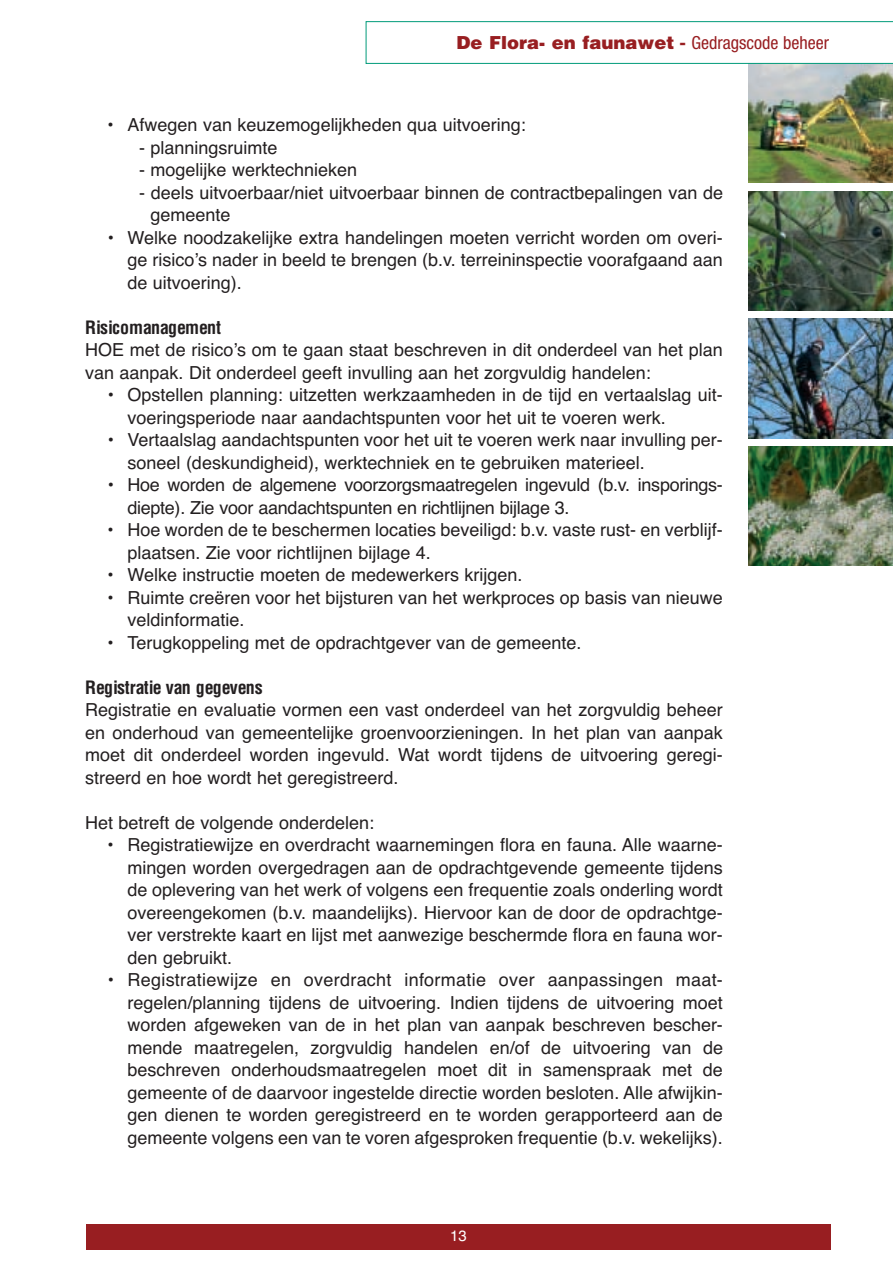
<style>
.page{position:relative;width:893px;height:1263px;background:#fff}
.page>*{position:absolute;margin:0;border:0;box-sizing:border-box;transform-origin:0 0}
.t1{font:18px/22.5px "Helvetica";color:#231f20}
.t2{font:700 condensed 18px "Helvetica";color:#231f20}
.t3{font:900 18px "Helvetica";color:#981e21}
.t4{font:15px "Helvetica";color:#fff}
.s1{font-family:"Helvetica Bold TT";font-weight:400}
.s2{font-family:"Helvetica Neue";font-weight:400;font-stretch:condensed}
</style>
<div class="page">
<img style="left:748px;top:446px;width:145px;height:120px">
<div style="left:86px;top:1225px;width:744px;height:25px;background:#981e21"></div>
<img style="left:748px;top:64px;width:145px;height:119px">
<img style="left:748px;top:191px;width:145px;height:119px">
<img style="left:748px;top:319px;width:145px;height:119px">
<svg style="left:366px;top:21px;width:527px;height:43px"></svg>
<p class="t3" style="left:457px;top:33px;width:374px">De Flora- en faunawet <span class="s1">-</span> <span class="s2">Gedragscode beheer</span></p>
<p class="t1" style="left:106px;top:114px;width:421px">• Afwegen van keuzemogelijkheden qua uitvoering:</p>
<p class="t1" style="left:139px;top:136px;width:140px">- planningsruimte</p>
<p class="t1" style="left:139px;top:159px;width:220px">- mogelijke werktechnieken</p>
<p class="t1" style="left:150px;top:181px;width:574px;text-indent:-11px">- deels uitvoerbaar/niet uitvoerbaar binnen de contractbepalingen van de gemeente</p>
<p class="t1" style="left:127px;top:226px;width:597px;text-align:justify;text-indent:-21px">• Welke noodzakelijke extra handelingen moeten verricht worden om overi&shy;ge risico’s nader in beeld te brengen (b.v. terreininspectie voorafgaand aan de uitvoering).</p>
<p class="t2" style="left:85px;top:320px;width:137px">Risicomanagement</p>
<p class="t1" style="left:85px;top:339px;width:639px">HOE met de risico’s om te gaan staat beschreven in dit onderdeel van het plan van aanpak. Dit onderdeel geeft invulling aan het zorgvuldig handelen:</p>
<p class="t1" style="left:127px;top:384px;width:597px;text-indent:-21px">• Opstellen planning: uitzetten werkzaamheden in de tijd en vertaalslag uit&shy;voeringsperiode naar aandachtspunten voor het uit te voeren werk.</p>
<p class="t1" style="left:127px;top:429px;width:597px;text-indent:-21px">• Vertaalslag aandachtspunten voor het uit te voeren werk naar invulling per&shy;soneel (deskundigheid), werktechniek en te gebruiken materieel.</p>
<p class="t1" style="left:127px;top:474px;width:597px;text-indent:-21px">• Hoe worden de algemene voorzorgsmaatregelen ingevuld (b.v. insporings&shy;diepte). Zie voor aandachtspunten en richtlijnen bijlage 3.</p>
<p class="t1" style="left:127px;top:519px;width:597px;text-indent:-21px">• Hoe worden de te beschermen locaties beveiligd: b.v. vaste rust- en verblijf&shy;plaatsen. Zie voor richtlijnen bijlage 4.</p>
<p class="t1" style="left:106px;top:564px;width:418px">• Welke instructie moeten de medewerkers krijgen.</p>
<p class="t1" style="left:127px;top:586px;width:597px;text-indent:-21px">• Ruimte creëren voor het bijsturen van het werkproces op basis van nieuwe veldinformatie.</p>
<p class="t1" style="left:106px;top:631px;width:477px">• Terugkoppeling met de opdrachtgever van de gemeente.</p>
<p class="t2" style="left:85px;top:680px;width:179px">Registratie van gegevens</p>
<p class="t1" style="left:85px;top:699px;width:639px;text-align:justify">Registratie en evaluatie vormen een vast onderdeel van het zorgvuldig beheer en onderhoud van gemeentelijke groenvoorzieningen. In het plan van aanpak moet dit onderdeel worden ingevuld. Wat wordt tijdens de uitvoering geregi&shy;streerd en hoe wordt het geregistreerd.</p>
<p class="t1" style="left:85px;top:811px;width:291px">Het betreft de volgende onderdelen:</p>
<p class="t1" style="left:127px;top:834px;width:597px;text-align:justify;text-indent:-21px">• Registratiewijze en overdracht waarnemingen flora en fauna. Alle waarne&shy;mingen worden overgedragen aan de opdrachtgevende gemeente tijdens de oplevering van het werk of volgens een frequentie zoals onderling wordt overeengekomen (b.v. maandelijks). Hiervoor kan de door de opdrachtge&shy;ver verstrekte kaart en lijst met aanwezige beschermde flora en fauna wor&shy;den gebruikt.</p>
<p class="t1" style="left:127px;top:969px;width:597px;text-align:justify;text-indent:-21px">• Registratiewijze en overdracht informatie over aanpassingen maat - regelen/planning tijdens de uitvoering. Indien tijdens de uitvoering moet worden afgeweken van de in het plan van aanpak beschreven bescher&shy;mende maatregelen, zorgvuldig handelen en/of de uitvoering van de beschreven onderhoudsmaatregelen moet dit in samenspraak met de gemeente of de daarvoor ingestelde directie worden besloten. Alle afwijkin&shy;gen dienen te worden geregistreerd en te worden gerapporteerd aan de gemeente volgens een van te voren afgesproken frequentie (b.v. wekelijks).</p>
<p class="t4" style="left:450px;top:1227px;width:18px">13</p>
</div>
